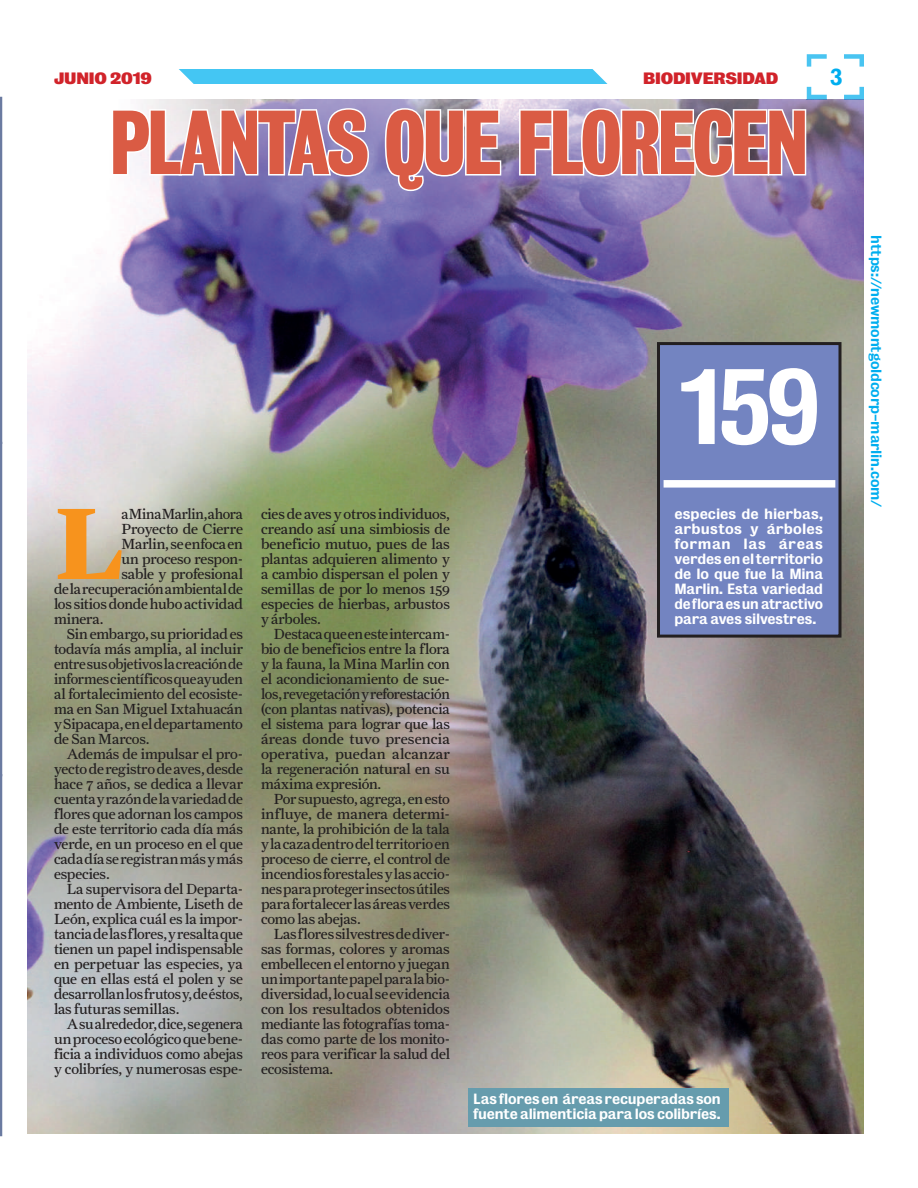
<style>
.page{position:relative;width:918px;height:1188px;background:#fff}
.page>*{position:absolute;margin:0;border:0;box-sizing:border-box;transform-origin:0 0}
.t1{font:700 101.85px "Farnham Text";color:#f7931d}
.t2{font:500 97.5px "Bureau Grot";color:#fff}
.t3{font:700 82.5px "Bureau Grot Cond";letter-spacing:-.04em;color:#da5b44}
.t4{font:700 24px "Rockwell";color:#00aeef}
.t5{font:900 15px "Bureau Grot";letter-spacing:-.015em;color:#d1232a}
.t6{font:14.7px/15px "Farnham Text";letter-spacing:-.01em;color:#231f20;text-align:justify}
.t7{font:500 13.5px/15px "Bureau Grot";letter-spacing:-.015em;color:#fff;text-align:justify}
.t8{font:500 13.5px "Bureau Grot";letter-spacing:-.015em;color:#00aeef}
</style>
<div class="page">
<div style="left:179px;top:69px;width:429px;height:15px;background:#44c6f3"></div>
<img style="left:27px;top:99px;width:837px;height:1035px">
<svg style="left:807px;top:54px;width:20px;height:46px"></svg>
<svg style="left:844px;top:54px;width:20px;height:46px"></svg>
<svg style="left:110px;top:107px;width:261px;height:71px"></svg>
<svg style="left:383px;top:107px;width:120px;height:86px"></svg>
<svg style="left:518px;top:107px;width:290px;height:71px"></svg>
<div style="left:658px;top:344px;width:182px;height:292px;background:#7384c1"></div>
<div style="left:657px;top:342px;width:185px;height:296px;border:3px solid #231f20"></div>
<div style="left:664px;top:480px;width:171px;height:8px;background:#fff"></div>
<hr style="left:0;top:97px;width:2px;height:1039px;background:#6b7ba1">
<div style="left:468px;top:1088px;width:261px;height:39px;background:#669cad"></div>
<p class="t5" style="left:54px;top:70px;width:99px">JUNIO 2019</p>
<p class="t5" style="left:643px;top:70px;width:137px">BIODIVERSIDAD</p>
<h3 class="t4" style="left:830px;top:62px;width:15px">3</h3>
<h3 class="t3" style="left:110px;top:95px;width:701px">PLANTAS QUE FLORECEN</h3>
<h2 class="t2" style="left:679px;top:350px;width:143px">159</h2>
<h1 class="t1" style="left:54px;top:481px;width:70px">L</h1>
<p class="t6" style="left:121px;top:506px;width:123px">a Mina Marlin, ahora</p>
<p class="t6" style="left:121px;top:521px;width:123px">Proyecto de Cierre</p>
<p class="t6" style="left:121px;top:536px;width:123px">Marlin, se enfoca en</p>
<p class="t6" style="left:121px;top:551px;width:123px">un proceso respon-</p>
<p class="t6" style="left:121px;top:566px;width:123px">sable y profesional</p>
<p class="t6" style="left:54px;top:581px;width:190px">de la recuperación ambiental de</p>
<p class="t6" style="left:54px;top:596px;width:190px">los sitios donde hubo actividad</p>
<p class="t6" style="left:54px;top:611px;width:51px">minera.</p>
<p class="t6" style="left:67px;top:626px;width:178px">Sin embargo, su prioridad es</p>
<p class="t6" style="left:54px;top:641px;width:191px">todavía más amplia, al incluir</p>
<p class="t6" style="left:54px;top:656px;width:190px">entre sus objetivos la creación de</p>
<p class="t6" style="left:54px;top:671px;width:190px">informes científicos que ayuden</p>
<p class="t6" style="left:54px;top:686px;width:191px">al fortalecimiento del ecosiste-</p>
<p class="t6" style="left:54px;top:701px;width:190px">ma en San Miguel Ixtahuacán</p>
<p class="t6" style="left:54px;top:716px;width:191px">y Sipacapa, en el departamento</p>
<p class="t6" style="left:54px;top:731px;width:97px">de San Marcos.</p>
<p class="t6" style="left:67px;top:746px;width:178px">Además de impulsar el pro-</p>
<p class="t6" style="left:54px;top:761px;width:191px">yecto de registro de aves, desde</p>
<p class="t6" style="left:54px;top:776px;width:191px">hace 7 años, se dedica a llevar</p>
<p class="t6" style="left:54px;top:791px;width:191px">cuenta y razón de la variedad de</p>
<p class="t6" style="left:54px;top:806px;width:191px">flores que adornan los campos</p>
<p class="t6" style="left:54px;top:821px;width:191px">de este territorio cada día más</p>
<p class="t6" style="left:54px;top:836px;width:191px">verde, en un proceso en el que</p>
<p class="t6" style="left:54px;top:851px;width:191px">cada día se registran más y más</p>
<p class="t6" style="left:54px;top:866px;width:57px">especies.</p>
<p class="t6" style="left:67px;top:881px;width:178px">La supervisora del Departa-</p>
<p class="t6" style="left:54px;top:896px;width:190px">mento de Ambiente, Liseth de</p>
<p class="t6" style="left:54px;top:911px;width:191px">León, explica cuál es la impor-</p>
<p class="t6" style="left:54px;top:926px;width:190px">tancia de las flores, y resalta que</p>
<p class="t6" style="left:54px;top:941px;width:191px">tienen un papel indispensable</p>
<p class="t6" style="left:54px;top:956px;width:190px">en perpetuar las especies, ya</p>
<p class="t6" style="left:54px;top:971px;width:190px">que en ellas está el polen y se</p>
<p class="t6" style="left:54px;top:986px;width:190px">desarrollan los frutos y, de éstos,</p>
<p class="t6" style="left:54px;top:1001px;width:127px">las futuras semillas.</p>
<p class="t6" style="left:67px;top:1016px;width:178px">A su alrededor, dice, se genera</p>
<p class="t6" style="left:54px;top:1031px;width:190px">un proceso ecológico que bene-</p>
<p class="t6" style="left:54px;top:1046px;width:190px">ficia a individuos como abejas</p>
<p class="t6" style="left:54px;top:1061px;width:190px">y colibríes, y numerosas espe-</p>
<p class="t6" style="left:261px;top:506px;width:191px">cies de aves y otros individuos, creando así una simbiosis de beneficio mutuo, pues de las plantas adquieren alimento y a cambio dispersan el polen y semillas de por lo menos 159 especies de hierbas, arbustos y árboles.</p>
<p class="t6" style="left:261px;top:626px;width:191px;text-indent:13px">Destaca que en este intercam&shy;bio de beneficios entre la flora y la fauna, la Mina Marlin con el acondicionamiento de sue&shy;los, revegetación y reforestación (con plantas nativas), potencia el sistema para lograr que las áreas donde tuvo presencia operativa, puedan alcanzar la regeneración natural en su máxima expresión.</p>
<p class="t6" style="left:261px;top:791px;width:191px;text-indent:13px">Por supuesto, agrega, en esto influye, de manera determi&shy;nante, la prohibición de la tala y la caza dentro del territorio en proceso de cierre, el control de incendios forestales y las accio&shy;nes para proteger insectos útiles para fortalecer las áreas verdes como las abejas.</p>
<p class="t6" style="left:261px;top:926px;width:191px;text-indent:13px">Las flores silvestres de diver&shy;sas formas, colores y aromas embellecen el entorno y juegan un importante papel para la bio&shy;diversidad, lo cual se evidencia con los resultados obtenidos mediante las fotografías toma&shy;das como parte de los monito&shy;reos para verificar la salud del ecosistema.</p>
<p class="t7" style="left:675px;top:507px;width:150px">especies de hierbas, arbustos y árboles forman las áreas verdes en el territorio de lo que fue la Mina Marlin. Esta variedad de flora es un atractivo para aves silvestres.</p>
<p class="t7" style="left:473px;top:1092px;width:249px">Las flores en áreas recuperadas son fuente alimenticia para los colibríes.</p>
<p class="t8" style="left:884px;top:235px;width:274px;rotate:90deg">https://newmontgoldcorp-marlin.com/</p>
</div>
